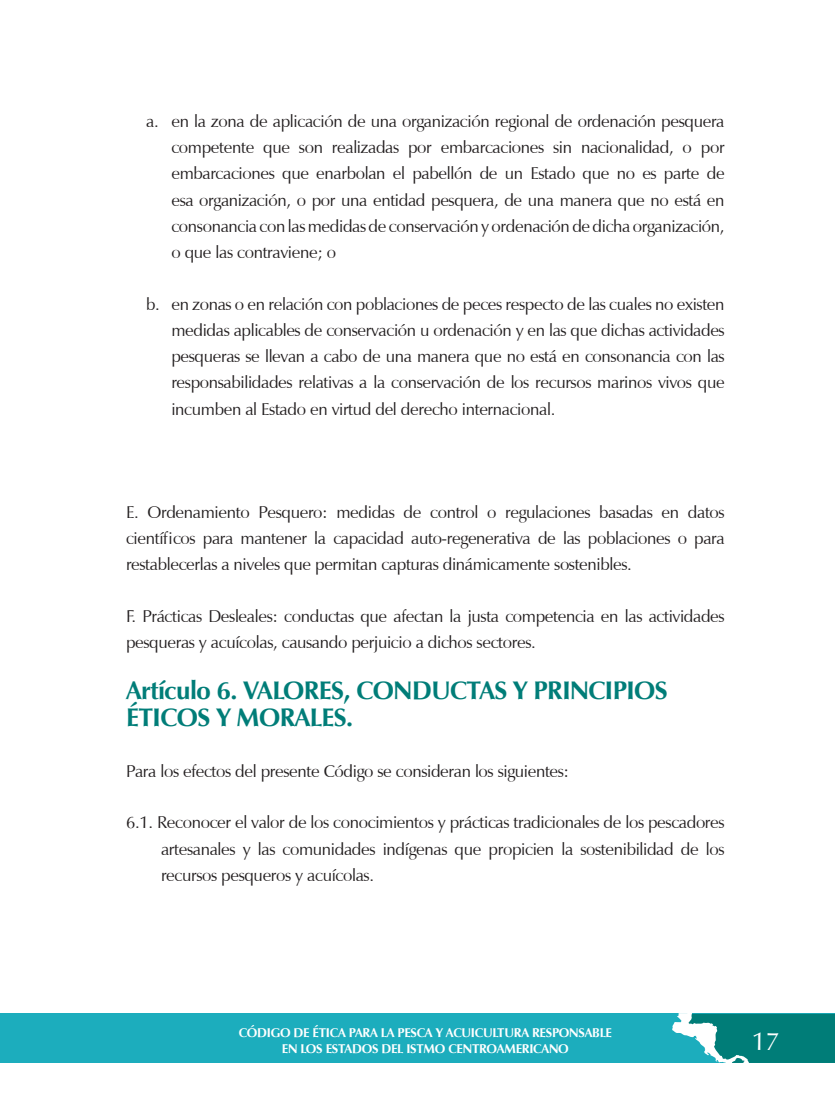
<style>
.page{position:relative;width:835px;height:1103px;background:#fff}
.page>*{position:absolute;margin:0;border:0;box-sizing:border-box;transform-origin:0 0}
.subtitulos2{font:700 26.25px/26.2px "Vera Humana 95";letter-spacing:-.02em;color:#007d78}
.t1{font:26.25px "Vera Humana 95";color:#fff}
.Optima{font:17.5px/26.2px "Vera Humana 95";letter-spacing:-.02em;color:#231f20;text-align:justify}
.t2{font:700 13.12px/15.8px "Vera Humana 95";letter-spacing:-.02em;color:#fff;text-align:center}
</style>
<div class="page">
<div style="left:0;top:1013px;width:835px;height:49px;background:#1cadbd"></div>
<svg style="left:672px;top:1013px;width:163px;height:50px;background:#259493"></svg>
<p class="Optima" style="left:171px;top:108px;width:555px;text-indent:-25px">a. en la zona de aplicación de una organización regional de ordenación pesquera competente que son realizadas por embarcaciones sin nacionalidad, o por embarcaciones que enarbolan el pabellón de un Estado que no es parte de esa organización, o por una entidad pesquera, de una manera que no está en consonancia con las medidas de conservación y ordenación de dicha organización, o que las contraviene; o</p>
<p class="Optima" style="left:171px;top:290px;width:555px;text-indent:-25px">b. en zonas o en relación con poblaciones de peces respecto de las cuales no existen medidas aplicables de conservación u ordenación y en las que dichas actividades pesqueras se llevan a cabo de una manera que no está en consonancia con las responsabilidades relativas a la conservación de los recursos marinos vivos que incumben al Estado en virtud del derecho internacional.</p>
<p class="Optima" style="left:126px;top:498px;width:600px">E. Ordenamiento Pesquero: medidas de control o regulaciones basadas en datos científicos para mantener la capacidad auto-regenerativa de las poblaciones o para restablecerlas a niveles que permitan capturas dinámicamente sostenibles.</p>
<p class="Optima" style="left:126px;top:602px;width:600px">F. Prácticas Desleales: conductas que afectan la justa competencia en las actividades pesqueras y acuícolas, causando perjuicio a dichos sectores.</p>
<p class="subtitulos2" style="left:126px;top:677px;width:543px">Artículo 6. VALORES, CONDUCTAS Y PRINCIPIOS<br>ÉTICOS Y MORALES.</p>
<p class="Optima" style="left:126px;top:758px;width:445px">Para los efectos del presente Código se consideran los siguientes:</p>
<p class="Optima" style="left:161px;top:809px;width:565px;text-indent:-35px">6.1. Reconocer el valor de los conocimientos y prácticas tradicionales de los pescadores artesanales y las comunidades indígenas que propicien la sostenibilidad de los recursos pesqueros y acuícolas.</p>
<p class="t2" style="left:239px;top:1024px;width:375px">CÓDIGO DE ÉTICA PARA LA PESCA Y ACUICULTURA RESPONSABLE<br>EN LOS ESTADOS DEL ISTMO CENTROAMERICANO</p>
<h1 class="t1" style="left:752px;top:1025px;width:29px">17</h1>
</div>
